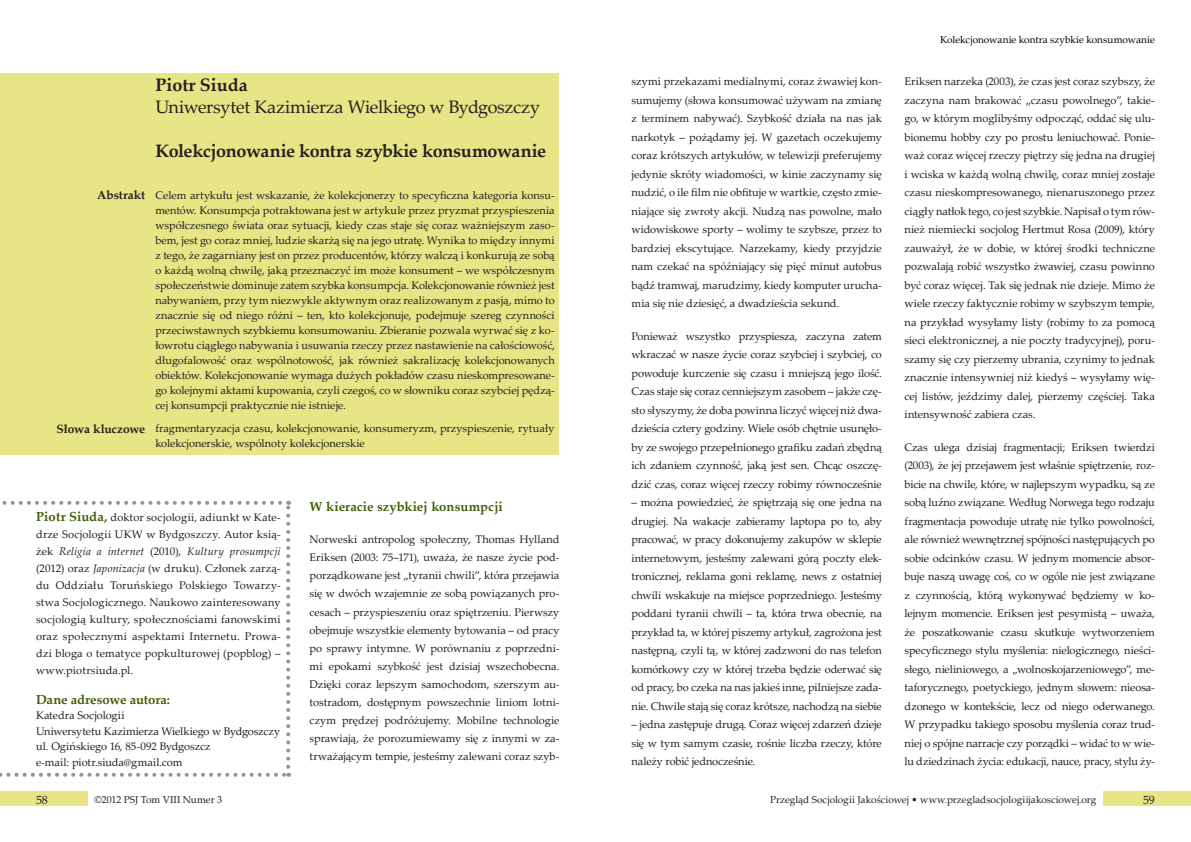
<style>
.page{position:relative;width:1191px;height:842px;background:#fff}
.page>*{position:absolute;margin:0;border:0;box-sizing:border-box;transform-origin:0 0}
.Normalny{font:18px "Palatino Linotype";letter-spacing:-.02em;color:#231f20}
.Normalny-2{font:700 18px "Palatino Linotype";letter-spacing:-.02em;color:#231f20}
.Normalny-3{font:700 18px "Palatino Linotype";color:#231f20}
.Normalny-4{font:700 13px "Palatino Linotype";letter-spacing:.005em;color:#415e09}
.tekst{font:700 13px "Palatino Linotype";letter-spacing:-.01em;color:#415c07}
.t1{font:700 12px "Palatino Linotype";letter-spacing:-.01em;color:#231f20}
.t2{font:12px "Palatino Linotype";color:#231f20}
.Normalny-5{font:11px/18.5px "Palatino Linotype";letter-spacing:-.005em;color:#231f20;text-align:justify}
.tekst-2{font:11px/17px "Palatino Linotype";letter-spacing:.01em;color:#231f20;text-align:justify}
.t3{font:10px "Palatino Linotype";color:#231f20}
.t4{font:10px "Palatino Linotype";letter-spacing:-.005em;color:#000}
.s1{font-weight:700;font-size:13px;color:#415c07}
.s2{font-style:italic}
</style>
<div class="page">
<div style="left:0;top:791px;width:87px;height:15px;background:#e7e585"></div>
<div style="left:1103px;top:791px;width:88px;height:15px;background:#e7e585"></div>
<div style="left:0;top:73px;width:559px;height:381px;background:#e7e585"></div>
<svg style="left:0;top:773px;width:289px;height:4px"></svg>
<svg style="left:286px;top:501px;width:4px;height:266px"></svg>
<svg style="left:2px;top:501px;width:278px;height:4px"></svg>
<p class="Normalny-3" style="left:155px;top:72px;width:94px">Piotr Siuda</p>
<p class="Normalny" style="left:155px;top:94px;width:386px">Uniwersytet Kazimierza Wielkiego w Bydgoszczy</p>
<p class="Normalny-2" style="left:155px;top:138px;width:392px">Kolekcjonowanie kontra szybkie konsumowanie</p>
<p class="t1" style="left:97px;top:186px;width:50px">Abstrakt</p>
<p class="t1" style="left:56px;top:420px;width:90px">Słowa kluczowe</p>
<p class="Normalny-5" style="left:155px;top:187px;width:401px;line-height:15px">Celem artykułu jest wskazanie, że kolekcjonerzy to specyficzna kategoria konsu&shy;mentów. Konsumpcja potraktowana jest w artykule przez pryzmat przyspieszenia współczesnego świata oraz sytuacji, kiedy czas staje się coraz ważniejszym zaso&shy;bem, jest go coraz mniej, ludzie skarżą się na jego utratę. Wynika to między innymi z tego, że zagarniany jest on przez producentów, którzy walczą i konkurują ze sobą o każdą wolną chwilę, jaką przeznaczyć im może konsument – we współczesnym społeczeństwie dominuje zatem szybka konsumpcja. Kolekcjonowanie również jest nabywaniem, przy tym niezwykle aktywnym oraz realizowanym z pasją, mimo to znacznie się od niego różni – ten, kto kolekcjonuje, podejmuje szereg czynności przeciwstawnych szybkiemu konsumowaniu. Zbieranie pozwala wyrwać się z ko&shy;łowrotu ciągłego nabywania i usuwania rzeczy przez nastawienie na całościowość, długofalowość oraz wspólnotowość, jak również sakralizację kolekcjonowanych obiektów. Kolekcjonowanie wymaga dużych pokładów czasu nieskompresowane&shy;go kolejnymi aktami kupowania, czyli czegoś, co w słowniku coraz szybciej pędzą&shy;cej konsumpcji praktycznie nie istnieje.</p>
<p class="Normalny-5" style="left:155px;top:421px;width:401px;line-height:15px">fragmentaryzacja czasu, kolekcjonowanie, konsumeryzm, przyspieszenie, rytuały kolekcjonerskie, wspólnoty kolekcjonerskie</p>
<p class="tekst-2" style="left:36px;top:508px;width:246px"><span class="s1">Piotr Siuda,</span> doktor socjologii, adiunkt w Kate&shy;drze Socjologii UKW w Bydgoszczy. Autor ksią&shy;żek <span class="s2">Religia a internet</span> (2010), <span class="s2">Kultury prosumpcji </span>(2012) oraz <span class="s2">Japonizacja</span> (w druku). Członek zarzą&shy;du Oddziału Toruńskiego Polskiego Towarzy&shy;stwa Socjologicznego. Naukowo zainteresowany socjologią kultury, społecznościami fanowskimi oraz społecznymi aspektami Internetu. Prowa&shy;dzi bloga o tematyce popkulturowej (popblog) – www.piotrsiuda.pl.</p>
<p class="tekst" style="left:36px;top:690px;width:136px">Dane adresowe autora:</p>
<p class="Normalny-5" style="left:36px;top:706px;width:90px">Katedra Socjologii</p>
<p class="Normalny-5" style="left:36px;top:721px;width:246px">Uniwersytetu Kazimierza Wielkiego w Bydgoszczy</p>
<p class="Normalny-5" style="left:36px;top:737px;width:176px">ul. Ogińskiego 16, 85-092 Bydgoszcz</p>
<p class="Normalny-5" style="left:36px;top:752px;width:148px">e-mail: piotr.siuda@gmail.com</p>
<p class="Normalny-4" style="left:310px;top:498px;width:195px">W kieracie szybkiej konsumpcji</p>
<p class="Normalny-5" style="left:310px;top:530px;width:251px;line-height:18px">Norweski antropolog społeczny, Thomas Hylland Eriksen (2003: 75–171), uważa, że nasze życie pod&shy;porządkowane jest „tyranii chwili”, która przejawia się w dwóch wzajemnie ze sobą powiązanych pro&shy;cesach – przyspieszeniu oraz spiętrzeniu. Pierwszy obejmuje wszystkie elementy bytowania – od pracy po sprawy intymne. W porównaniu z poprzedni&shy;mi epokami szybkość jest dzisiaj wszechobecna.<br>Dzięki coraz lepszym samochodom, szerszym au&shy;tostradom, dostępnym powszechnie liniom lotni&shy;czym prędzej podróżujemy. Mobilne technologie sprawiają, że porozumiewamy się z innymi w za&shy;trważającym tempie, jesteśmy zalewani coraz szyb-</p>
<p class="Normalny-5" style="left:631px;top:72px;width:252px">szymi przekazami medialnymi, coraz żwawiej kon&shy;sumujemy (słowa konsumować używam na zmianę z terminem nabywać). Szybkość działa na nas jak narkotyk – pożądamy jej. W gazetach oczekujemy coraz krótszych artykułów, w telewizji preferujemy jedynie skróty wiadomości, w kinie zaczynamy się nudzić, o ile film nie obfituje w wartkie, często zmie&shy;niające się zwroty akcji. Nudzą nas powolne, mało widowiskowe sporty – wolimy te szybsze, przez to bardziej ekscytujące. Narzekamy, kiedy przyjdzie nam czekać na spóźniający się pięć minut autobus bądź tramwaj, marudzimy, kiedy komputer urucha&shy;mia się nie dziesięć, a dwadzieścia sekund.</p>
<p class="Normalny-5" style="left:631px;top:326px;width:252px">Ponieważ wszystko przyspiesza, zaczyna zatem wkraczać w nasze życie coraz szybciej i szybciej, co powoduje kurczenie się czasu i mniejszą jego ilość.<br>Czas staje się coraz cenniejszym zasobem – jakże czę&shy;sto słyszymy, że doba powinna liczyć więcej niż dwa&shy;dzieścia cztery godziny. Wiele osób chętnie usunęło&shy;by ze swojego przepełnionego grafiku zadań zbędną ich zdaniem czynność, jaką jest sen. Chcąc oszczę&shy;dzić czas, coraz więcej rzeczy robimy równocześnie</p>
<p class="Normalny-5" style="left:631px;top:493px;width:252px">– można powiedzieć, że spiętrzają się one jedna na drugiej. Na wakacje zabieramy laptopa po to, aby pracować, w pracy dokonujemy zakupów w sklepie internetowym, jesteśmy zalewani górą poczty elek&shy;tronicznej, reklama goni reklamę, news z ostatniej chwili wskakuje na miejsce poprzedniego. Jesteśmy poddani tyranii chwili – ta, która trwa obecnie, na przykład ta, w której piszemy artykuł, zagrożona jest następną, czyli tą, w której zadzwoni do nas telefon komórkowy czy w której trzeba będzie oderwać się od pracy, bo czeka na nas jakieś inne, pilniejsze zada&shy;nie. Chwile stają się coraz krótsze, nachodzą na siebie</p>
<p class="Normalny-5" style="left:631px;top:715px;width:252px">– jedna zastępuje drugą. Coraz więcej zdarzeń dzieje się w tym samym czasie, rośnie liczba rzeczy, które należy robić jednocześnie.</p>
<p class="t4" style="left:940px;top:33px;width:216px">Kolekcjonowanie kontra szybkie konsumowanie</p>
<p class="Normalny-5" style="left:904px;top:72px;width:252px">Eriksen narzeka (2003), że czas jest coraz szybszy, że zaczyna nam brakować „czasu powolnego”, takie&shy;go, w którym moglibyśmy odpocząć, oddać się ulu&shy;bionemu hobby czy po prostu leniuchować. Ponie&shy;waż coraz więcej rzeczy piętrzy się jedna na drugiej i wciska w każdą wolną chwilę, coraz mniej zostaje czasu nieskompresowanego, nienaruszonego przez ciągły natłok tego, co jest szybkie. Napisał o tym rów&shy;nież niemiecki socjolog Hertmut Rosa (2009), który zauważył, że w dobie, w której środki techniczne pozwalają robić wszystko żwawiej, czasu powinno być coraz więcej. Tak się jednak nie dzieje. Mimo że wiele rzeczy faktycznie robimy w szybszym tempie, na przykład wysyłamy listy (robimy to za pomocą sieci elektronicznej, a nie poczty tradycyjnej), poru&shy;szamy się czy pierzemy ubrania, czynimy to jednak znacznie intensywniej niż kiedyś – wysyłamy wię&shy;cej listów, jeździmy dalej, pierzemy częściej. Taka intensywność zabiera czas.</p>
<p class="Normalny-5" style="left:904px;top:437px;width:252px">Czas ulega dzisiaj fragmentacji; Eriksen twierdzi (2003), że jej przejawem jest właśnie spiętrzenie, roz&shy;bicie na chwile, które, w najlepszym wypadku, są ze sobą luźno związane. Według Norwega tego rodzaju fragmentacja powoduje utratę nie tylko powolności, ale również wewnętrznej spójności następujących po sobie odcinków czasu. W jednym momencie absor&shy;buje naszą uwagę coś, co w ogóle nie jest związane z czynnością, którą wykonywać będziemy w ko&shy;lejnym momencie. Eriksen jest pesymistą – uważa, że poszatkowanie czasu skutkuje wytworzeniem specyficznego stylu myślenia: nielogicznego, nieści&shy;słego, nieliniowego, a „wolnoskojarzeniowego”, me&shy;taforycznego, poetyckiego, jednym słowem: nieosa&shy;dzonego w kontekście, lecz od niego oderwanego.<br>W przypadku takiego sposobu myślenia coraz trud&shy;niej o spójne narracje czy porządki – widać to w wie&shy;lu dziedzinach życia: edukacji, nauce, pracy, stylu ży-</p>
<p class="t2" style="left:36px;top:791px;width:13px">58</p>
<p class="t3" style="left:94px;top:792px;width:129px">©2012 PSJ Tom VIII Numer 3</p>
<p class="t3" style="left:770px;top:792px;width:328px">Przegląd Socjologii Jakościowej • www.przegladsocjologiijakosciowej.org</p>
<p class="t2" style="left:1143px;top:791px;width:13px">59</p>
</div>
